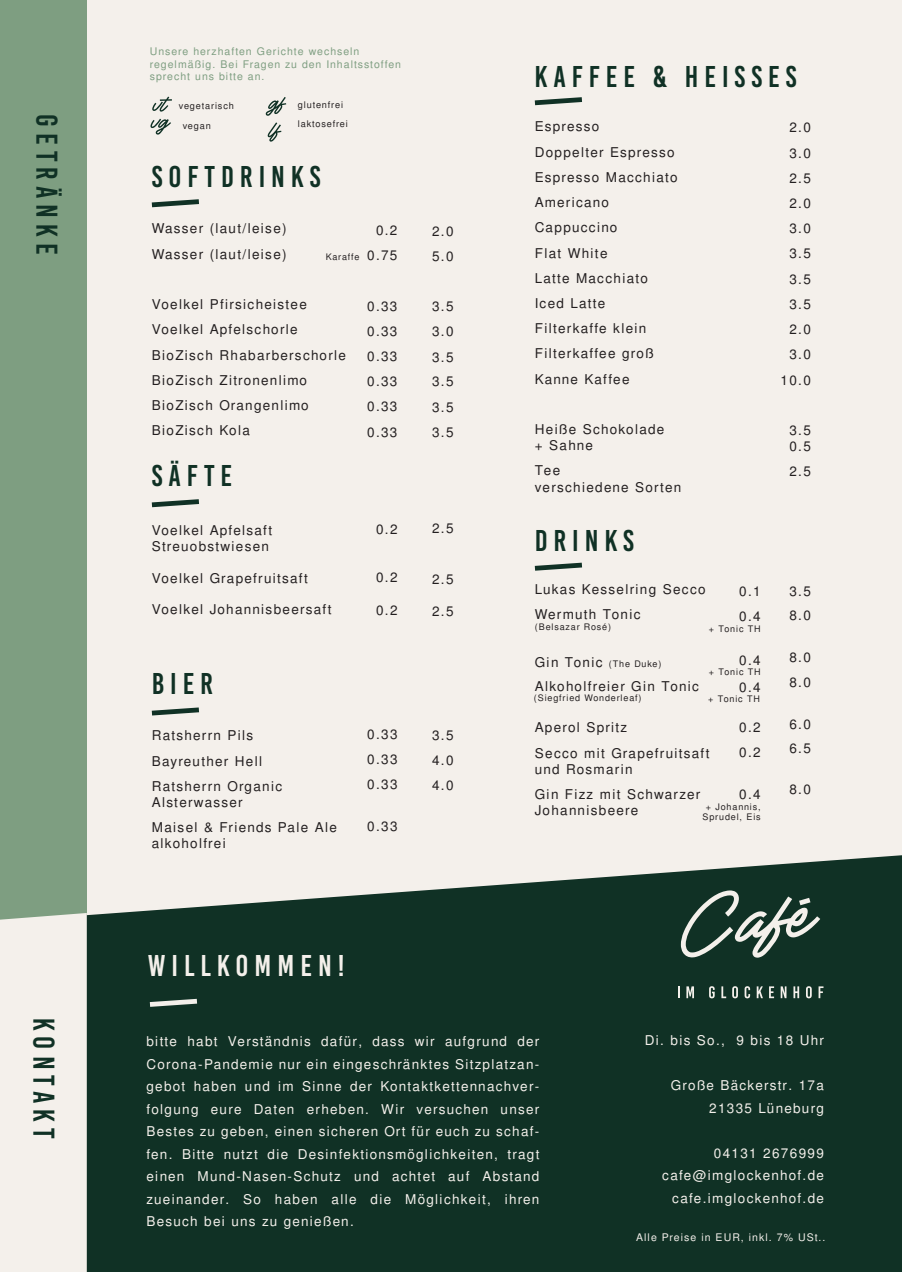
<style>
.page{position:relative;width:902px;height:1272px;background:#fff}
.page>*{position:absolute;margin:0;border:0;box-sizing:border-box;transform-origin:0 0}
.t1{font:30px "Bebas Kai";letter-spacing:.2em;color:#103125}
.t2{font:30px "Bebas Kai";letter-spacing:.2em;color:#f4f0eb}
.t3{font:13.5px/25.2px "Free Sans";letter-spacing:.1em;color:#231f20}
.t4{font:13.5px/22.5px "Free Sans";letter-spacing:.1em;color:#f4f0eb;text-align:right}
.t5{font:10.5px/12.6px "Free Sans";letter-spacing:.095em;color:#7e9e81}
.t6{font:10.5px "Free Sans";letter-spacing:.1em;color:#f4f0eb}
.t7{font:9.15px/19.5px "Free Sans";letter-spacing:.09em;color:#231f20}
.t8{font:9px/10.8px "Free Sans";letter-spacing:.09em;color:#231f20;text-align:center}
.s1{font-size:13.5px}
</style>
<div class="page">
<div style="left:42px;top:0;width:859px;height:1271px;background:#f4f0eb"></div>
<div style="left:0;top:0;width:87px;height:973px;background:#7e9e81"></div>
<svg style="left:152px;top:97px;width:20px;height:15px"></svg>
<svg style="left:150px;top:119px;width:21px;height:16px"></svg>
<svg style="left:268px;top:122px;width:13px;height:20px"></svg>
<svg style="left:152px;top:199px;width:47px;height:8px"></svg>
<svg style="left:534px;top:97px;width:48px;height:8px"></svg>
<svg style="left:87px;top:855px;width:814px;height:416px;fill:#103125"></svg>
<svg style="left:677px;top:986px;width:2px;height:12px"></svg>
<svg style="left:686px;top:986px;width:8px;height:12px"></svg>
<svg style="left:709px;top:986px;width:5px;height:12px"></svg>
<svg style="left:721px;top:986px;width:5px;height:12px"></svg>
<svg style="left:732px;top:986px;width:6px;height:12px"></svg>
<svg style="left:744px;top:986px;width:6px;height:12px"></svg>
<svg style="left:756px;top:986px;width:6px;height:12px"></svg>
<svg style="left:769px;top:986px;width:5px;height:12px"></svg>
<svg style="left:780px;top:986px;width:6px;height:12px"></svg>
<svg style="left:793px;top:986px;width:6px;height:12px"></svg>
<svg style="left:805px;top:986px;width:6px;height:12px"></svg>
<svg style="left:818px;top:986px;width:5px;height:12px"></svg>
<svg style="left:680px;top:890px;width:140px;height:67px"></svg>
<div style="left:0;top:913px;width:87px;height:358px;background:#f4f0eb"></div>
<svg style="left:266px;top:97px;width:20px;height:19px"></svg>
<svg style="left:150px;top:998px;width:47px;height:8px"></svg>
<svg style="left:152px;top:499px;width:47px;height:8px"></svg>
<svg style="left:152px;top:707px;width:47px;height:8px"></svg>
<svg style="left:534px;top:562px;width:48px;height:8px"></svg>
<h1 class="t1" style="left:63px;top:114px;width:141px;rotate:90deg">GETRÄNKE</h1>
<h1 class="t1" style="left:60px;top:1018px;width:122px;rotate:90deg">KONTAKT</h1>
<p class="t5" style="left:150px;top:46px;width:253px">Unsere herzhaften Gerichte wechseln regelmäßig. Bei Fragen zu den Inhaltsstoffen sprecht uns bitte an.</p>
<p class="t7" style="left:183px;top:97px;width:53px;text-indent:-4px">vegetarisch vegan</p>
<p class="t7" style="left:298px;top:95px;width:52px">glutenfrei laktosefrei</p>
<h1 class="t1" style="left:152px;top:161px;width:170px">SOFTDRINKS</h1>
<p class="t3" style="left:152px;top:217px;width:136px">Wasser (laut/leise)<br>Wasser (laut/leise)</p>
<p class="t3" style="left:152px;top:292px;width:196px">Voelkel Pfirsicheistee<br>Voelkel Apfelschorle<br>BioZisch Rhabarberschorle<br>BioZisch Zitronenlimo<br>BioZisch Orangenlimo<br>BioZisch Kola</p>
<p class="t3" style="left:376px;top:218px;width:23px">0.2</p>
<p class="t8" style="left:326px;top:252px;width:73px">Karaffe <span class="s1">0.75</span></p>
<p class="t3" style="left:367px;top:294px;width:32px;text-align:justify">0.33<br>0.33<br>0.33<br>0.33<br>0.33<br>0.33</p>
<h1 class="t1" style="left:152px;top:459px;width:82px">SÄFTE</h1>
<p class="t3" style="left:152px;top:523px;width:122px;line-height:16.2px">Voelkel Apfelsaft<br>Streuobstwiesen</p>
<p class="t3" style="left:152px;top:566px;width:157px">Voelkel Grapefruitsaft</p>
<p class="t3" style="left:152px;top:597px;width:181px">Voelkel Johannisbeersaft</p>
<h1 class="t1" style="left:152px;top:667px;width:63px">BIER</h1>
<p class="t3" style="left:152px;top:723px;width:132px">Ratsherrn Pils<br>Bayreuther Hell<br>Ratsherrn Organic</p>
<p class="t3" style="left:152px;top:790px;width:187px">Alsterwasser<br>Maisel &amp; Friends Pale Ale</p>
<p class="t3" style="left:152px;top:831px;width:75px">alkoholfrei</p>
<p class="t3" style="left:376px;top:517px;width:23px">0.2</p>
<p class="t3" style="left:376px;top:565px;width:23px">0.2</p>
<p class="t3" style="left:376px;top:598px;width:23px">0.2</p>
<p class="t3" style="left:367px;top:722px;width:32px;text-align:justify">0.33<br>0.33<br>0.33</p>
<p class="t3" style="left:367px;top:814px;width:32px">0.33</p>
<p class="t3" style="left:432px;top:220px;width:23px">2.0<br>5.0</p>
<p class="t3" style="left:432px;top:294px;width:23px;text-align:justify">3.5<br>3.0<br>3.5<br>3.5<br>3.5<br>3.5</p>
<p class="t3" style="left:432px;top:517px;width:23px">2.5</p>
<p class="t3" style="left:432px;top:567px;width:23px">2.5</p>
<p class="t3" style="left:432px;top:599px;width:23px">2.5</p>
<p class="t3" style="left:432px;top:723px;width:23px;text-align:justify">3.5<br>4.0<br>4.0</p>
<h1 class="t2" style="left:148px;top:949px;width:198px">WILLKOMMEN!</h1>
<h1 class="t1" style="left:534px;top:60px;width:263px">KAFFEE &amp; HEISSES</h1>
<p class="t3" style="left:534px;top:115px;width:144px">Espresso<br>Doppelter Espresso<br>Espresso Macchiato<br>Americano<br>Cappuccino<br>Flat White<br>Latte Macchiato<br>Iced Latte<br>Filterkaffe klein<br>Filterkaffee groß<br>Kanne Kaffee</p>
<p class="t3" style="left:534px;top:422px;width:131px;line-height:16.2px">Heiße Schokolade + Sahne</p>
<p class="t3" style="left:534px;top:463px;width:148px;line-height:16.2px">Tee<br>verschiedene Sorten</p>
<h1 class="t1" style="left:534px;top:524px;width:101px">DRINKS</h1>
<p class="t3" style="left:534px;top:577px;width:172px">Lukas Kesselring Secco<br>Wermuth Tonic</p>
<p class="t8" style="left:534px;top:659px;width:128px"><span class="s1">Gin Tonic</span> (The Duke)</p>
<p class="t3" style="left:534px;top:674px;width:166px">Alkoholfreier Gin Tonic</p>
<p class="t3" style="left:534px;top:716px;width:176px">Aperol Spritz<br>Secco mit Grapefruitsaft</p>
<p class="t3" style="left:534px;top:757px;width:167px">und Rosmarin<br>Gin Fizz mit Schwarzer</p>
<p class="t3" style="left:534px;top:798px;width:105px">Johannisbeere</p>
<p class="t3" style="left:739px;top:579px;width:23px">0.1<br>0.4</p>
<p class="t8" style="left:708px;top:623px;width:53px">+ Tonic TH</p>
<p class="t3" style="left:739px;top:648px;width:23px">0.4</p>
<p class="t8" style="left:708px;top:667px;width:53px">+ Tonic TH</p>
<p class="t3" style="left:739px;top:675px;width:23px">0.4</p>
<p class="t3" style="left:739px;top:715px;width:23px">0.2<br>0.2</p>
<p class="t3" style="left:739px;top:782px;width:23px">0.4</p>
<p class="t8" style="left:702px;top:801px;width:60px">+ Johannis,<br>Sprudel, Eis</p>
<p class="t8" style="left:535px;top:622px;width:78px">(Belsazar Rosé)</p>
<p class="t8" style="left:534px;top:693px;width:109px">(Siegfried Wonderleaf)</p>
<p class="t8" style="left:708px;top:693px;width:53px">+ Tonic TH</p>
<p class="t3" style="left:780px;top:116px;width:32px;text-align:right">2.0<br>3.0<br>2.5<br>2.0<br>3.0<br>3.5<br>3.5<br>3.5<br>2.0<br>3.0<br>10.0</p>
<p class="t3" style="left:789px;top:423px;width:23px;line-height:16.2px">3.5<br>0.5</p>
<p class="t3" style="left:789px;top:460px;width:23px">2.5</p>
<p class="t3" style="left:789px;top:580px;width:23px;line-height:23.7px">3.5<br>8.0</p>
<p class="t3" style="left:789px;top:645px;width:23px">8.0<br>8.0</p>
<p class="t3" style="left:789px;top:713px;width:23px;line-height:23.7px">6.0<br>6.5</p>
<p class="t3" style="left:789px;top:777px;width:23px">8.0</p>
<p class="t4" style="left:146px;top:1031px;width:394px;text-align:justify">bitte habt Verständnis dafür, dass wir aufgrund der Corona-Pandemie nur ein eingeschränktes Sitzplatzan&shy;gebot haben und im Sinne der Kontaktkettennachver&shy;folgung eure Daten erheben. Wir versuchen unser Bestes zu geben, einen sicheren Ort für euch zu schaf&shy;fen. Bitte nutzt die Desinfektionsmöglichkeiten, tragt einen Mund-Nasen-Schutz und achtet auf Abstand zueinander. So haben alle die Möglichkeit, ihren Besuch bei uns zu genießen.</p>
<p class="t4" style="left:644px;top:1029px;width:180px">Di. bis So., 9 bis 18 Uhr</p>
<p class="t4" style="left:670px;top:1074px;width:154px">Große Bäckerstr. 17a<br>21335 Lüneburg</p>
<p class="t4" style="left:662px;top:1142px;width:163px">04131 2676999 cafe@imglockenhof.de cafe.imglockenhof.de</p>
<p class="t6" style="left:636px;top:1229px;width:191px">Alle Preise in EUR, inkl. 7% USt..</p>
</div>
